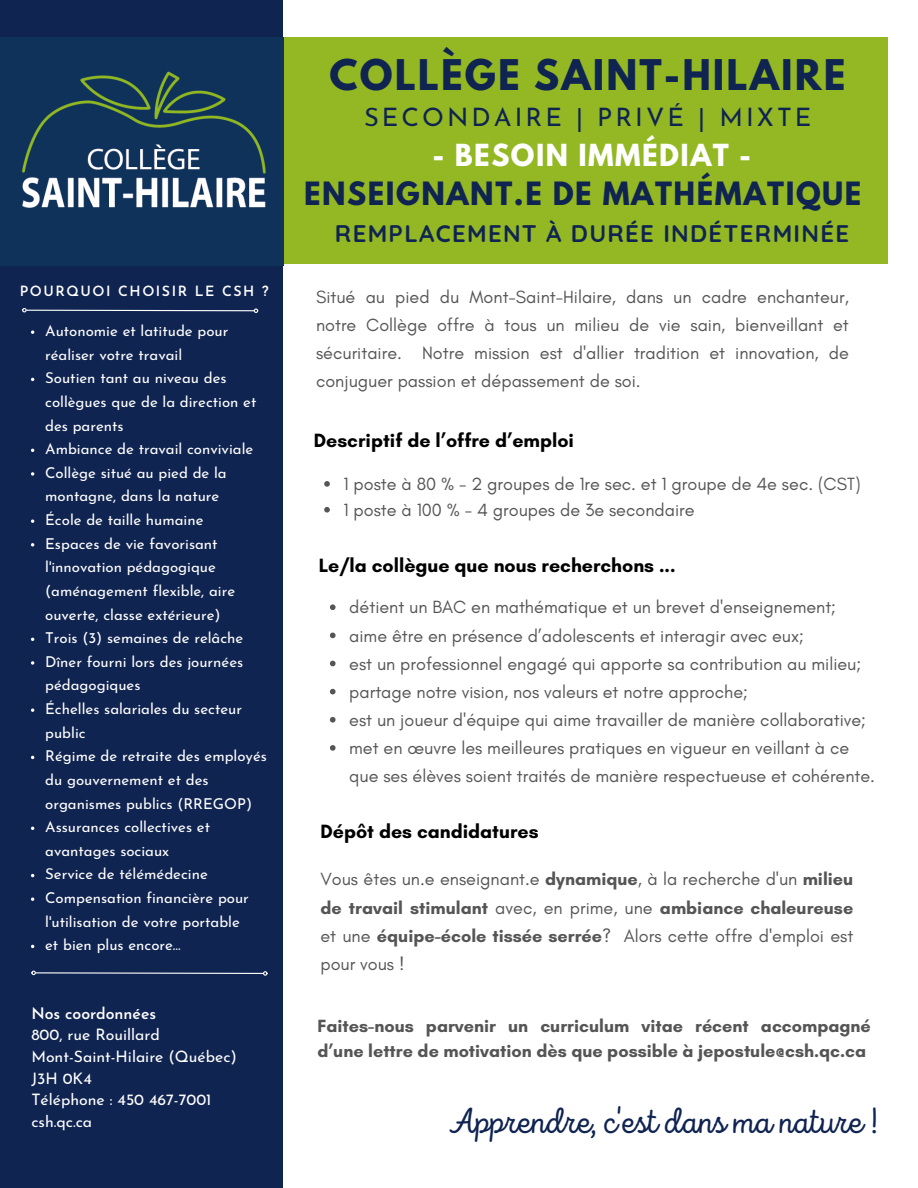
<style>
.page{position:relative;width:918px;height:1188px;background:#fff}
.page>*{position:absolute;margin:0;border:0;box-sizing:border-box;transform-origin:0 0}
.t1{font:700 37.5px "League Spartan";letter-spacing:.055em;color:#102451}
.t2{font:36px "Intro Script";color:#102451}
.t3{font:700 28.5px "League Spartan";letter-spacing:.055em;color:#102451}
.t4{font:700 27px "League Spartan";letter-spacing:.055em;color:#fff}
.t5{font:25.5px "Josefin Sans";letter-spacing:.12em;color:#102451}
.t6{font:700 24px "Quicksand";letter-spacing:.055em;color:#102451}
.t7{font:700 19.5px "Glacial Indifference";color:#000}
.t8{font:18px/28.2px "Glacial Indifference";color:#555;text-align:justify}
.t9{font:700 18px/24.8px "Glacial Indifference";color:#555}
.t10{font:15.75px "Josefin Sans";color:#fff}
.t11{font:600 15.75px "Josefin Sans";color:#fff}
.t12{font:15px/23.7px "Josefin Sans";color:#fff}
.t13{font:600 14.1px "Josefin Sans";letter-spacing:.11em;color:#fff}
.s1{font-weight:700}
</style>
<div class="page">
<div style="left:0;top:0;width:283px;height:1188px;background:#102451"></div>
<div style="left:0;top:37px;width:888px;height:226px;background:#93b824"></div>
<svg style="left:22px;top:308px;width:236px;height:5px"></svg>
<svg style="left:31px;top:971px;width:237px;height:5px"></svg>
<img style="left:0;top:37px;width:283px;height:229px">
<svg style="left:31px;top:330px;width:3px;height:4px"></svg>
<svg style="left:31px;top:472px;width:3px;height:4px"></svg>
<svg style="left:31px;top:519px;width:3px;height:4px"></svg>
<svg style="left:31px;top:661px;width:3px;height:4px"></svg>
<svg style="left:31px;top:708px;width:3px;height:4px"></svg>
<svg style="left:31px;top:897px;width:3px;height:4px"></svg>
<svg style="left:324px;top:481px;width:6px;height:6px"></svg>
<svg style="left:324px;top:507px;width:6px;height:6px"></svg>
<svg style="left:330px;top:604px;width:6px;height:6px"></svg>
<svg style="left:330px;top:633px;width:6px;height:5px"></svg>
<svg style="left:330px;top:661px;width:6px;height:5px"></svg>
<svg style="left:330px;top:689px;width:6px;height:5px"></svg>
<svg style="left:330px;top:717px;width:6px;height:6px"></svg>
<svg style="left:330px;top:745px;width:6px;height:6px"></svg>
<p class="t13" style="left:20px;top:286px;width:250px">POURQUOI CHOISIR LE CSH ?</p>
<p class="t12" style="left:45px;top:321px;width:185px">Autonomie et latitude pour réaliser votre travail</p>
<p class="t12" style="left:45px;top:368px;width:213px">Soutien tant au niveau des collègues que de la direction et des parents</p>
<p class="t12" style="left:45px;top:439px;width:210px">Ambiance de travail conviviale</p>
<p class="t12" style="left:45px;top:462px;width:183px">Collège situé au pied de la montagne, dans la nature</p>
<p class="t12" style="left:45px;top:510px;width:160px">École de taille humaine</p>
<p class="t12" style="left:45px;top:533px;width:191px">Espaces de vie favorisant l'innovation pédagogique (aménagement flexible, aire ouverte, classe extérieure)</p>
<p class="t12" style="left:45px;top:628px;width:200px">Trois (3) semaines de relâche</p>
<p class="t12" style="left:45px;top:651px;width:200px">Dîner fourni lors des journées pédagogiques</p>
<p class="t12" style="left:45px;top:699px;width:198px">Échelles salariales du secteur public</p>
<p class="t12" style="left:45px;top:746px;width:223px">Régime de retraite des employés du gouvernement et des organismes publics (RREGOP)</p>
<p class="t12" style="left:45px;top:817px;width:166px">Assurances collectives et avantages sociaux</p>
<p class="t12" style="left:45px;top:864px;width:164px">Service de télémédecine</p>
<p class="t12" style="left:45px;top:888px;width:205px">Compensation financière pour l'utilisation de votre portable</p>
<p class="t12" style="left:45px;top:935px;width:137px">et bien plus encore...</p>
<p class="t11" style="left:31px;top:1007px;width:126px">Nos coordonnées</p>
<p class="t10" style="left:31px;top:1028px;width:130px">800, rue Rouillard</p>
<p class="t10" style="left:31px;top:1050px;width:207px">Mont-Saint-Hilaire (Québec)</p>
<p class="t10" style="left:31px;top:1072px;width:62px">J3H 0K4</p>
<h1 class="t10" style="left:31px;top:1093px;width:182px">Téléphone : 450 467-7001</h1>
<h4 class="t10" style="left:31px;top:1115px;width:62px">csh.qc.ca</h4>
<p class="t1" style="left:329px;top:56px;width:517px">COLLÈGE SAINT-HILAIRE</p>
<p class="t5" style="left:364px;top:106px;width:449px">SECONDAIRE | PRIVÉ | MIXTE</p>
<h2 class="t4" style="left:433px;top:141px;width:320px">- BESOIN IMMÉDIAT -</h2>
<h2 class="t3" style="left:304px;top:180px;width:559px">ENSEIGNANT.E DE MATHÉMATIQUE</h2>
<h2 class="t6" style="left:335px;top:218px;width:516px">REMPLACEMENT À DURÉE INDÉTERMINÉE</h2>
<p class="t8" style="left:316px;top:283px;width:534px">Situé au pied du Mont-Saint-Hilaire, dans un cadre enchanteur, notre Collège offre à tous un milieu de vie sain, bienveillant et sécuritaire. Notre mission est d'allier tradition et innovation, de conjuguer passion et dépassement de soi.</p>
<h3 class="t7" style="left:314px;top:428px;width:262px">Descriptif de l’offre d’emploi</h3>
<h6 class="t8" style="left:344px;top:470px;width:518px">1 poste à 80 % - 2 groupes de 1re sec. et 1 groupe de 4e sec. (CST)</h6>
<h5 class="t8" style="left:344px;top:496px;width:353px">1 poste à 100 % - 4 groupes de 3e secondaire</h5>
<p class="t7" style="left:319px;top:554px;width:358px">Le/la collègue que nous recherchons ...</p>
<p class="t8" style="left:349px;top:593px;width:488px">détient un BAC en mathématique et un brevet d'enseignement;</p>
<p class="t8" style="left:349px;top:621px;width:456px">aime être en présence d’adolescents et interagir avec eux;</p>
<p class="t8" style="left:349px;top:649px;width:513px">est un professionnel engagé qui apporte sa contribution au milieu;</p>
<h5 class="t8" style="left:349px;top:677px;width:400px">partage notre vision, nos valeurs et notre approche;</h5>
<h6 class="t8" style="left:349px;top:706px;width:518px">est un joueur d'équipe qui aime travailler de manière collaborative;</h6>
<p class="t8" style="left:349px;top:734px;width:527px">met en œuvre les meilleures pratiques en vigueur en veillant à ce que ses élèves soient traités de manière respectueuse et cohérente.</p>
<h5 class="t7" style="left:320px;top:820px;width:220px">Dépôt des candidatures</h5>
<p class="t8" style="left:320px;top:865px;width:534px">Vous êtes un.e enseignant.e <span class="s1">dynamique</span>, à la recherche d'un <span class="s1">milieu de travail stimulant</span> avec, en prime, une <span class="s1">ambiance chaleureuse </span>et une <span class="s1">équipe-école tissée serrée</span>? Alors cette offre d'emploi est pour vous !</p>
<p class="t9" style="left:317px;top:1014px;width:555px">Faites-nous parvenir un curriculum vitae récent accompagné d’une lettre de motivation dès que possible à jepostule@csh.qc.ca</p>
<p class="t2" style="left:448px;top:1107px;width:431px">Apprendre, c'est dans ma nature !</p>
</div>
